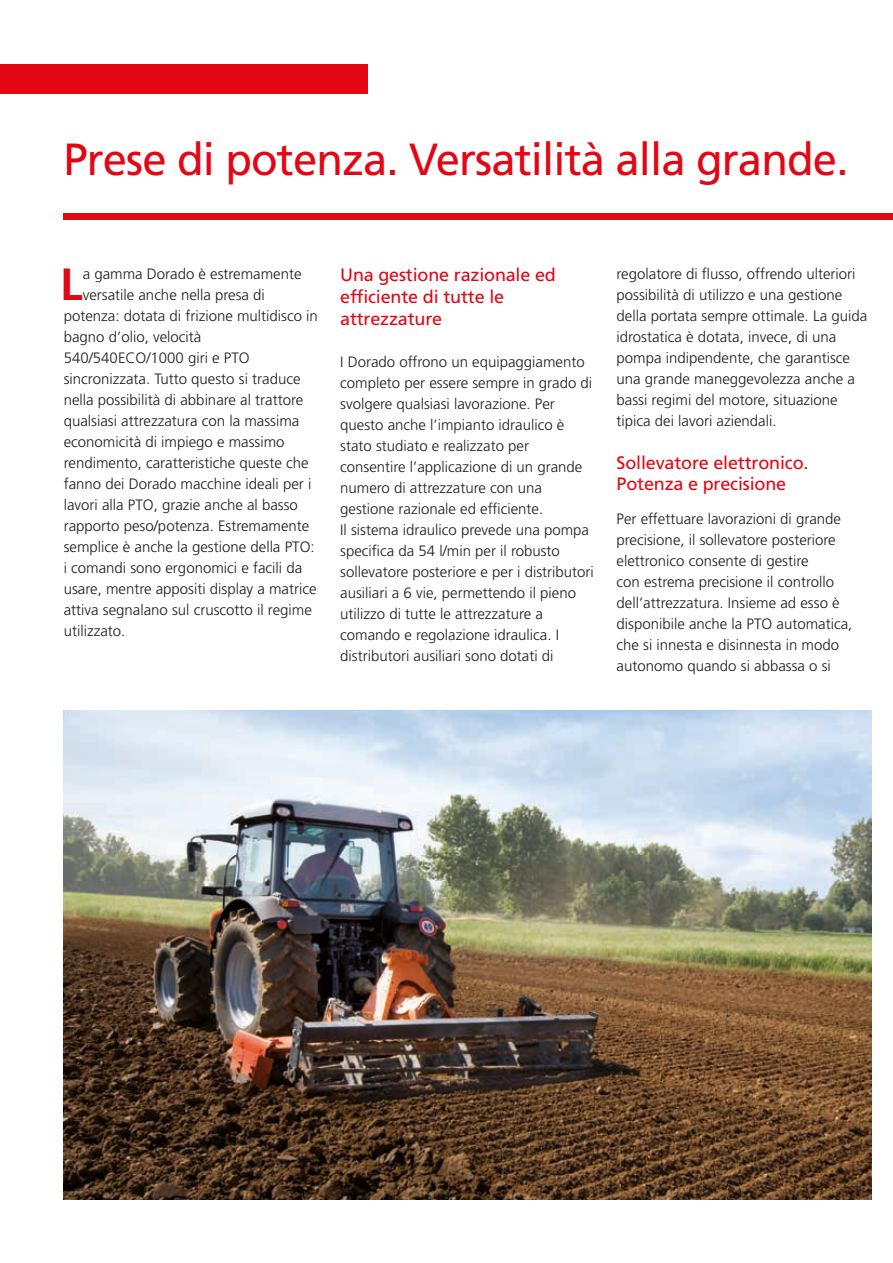
<style>
.page{position:relative;width:893px;height:1263px;background:#fff}
.page>*{position:absolute;margin:0;border:0;box-sizing:border-box;transform-origin:0 0}
.t1{font:700 45.15px "Frutiger LT Std";color:#e30614}
.t2{font:45px "Frutiger LT Std";letter-spacing:-.02em;color:#e30614}
.t3{font:18px/21.6px "Frutiger LT Std";letter-spacing:-.01em;color:#e30614}
.t4{font:300 15px/21px "Frutiger LT Std";color:#1d1d1b}
</style>
<div class="page">
<div style="left:64px;top:213px;width:829px;height:7px;background:#e30614"></div>
<div style="left:0;top:64px;width:368px;height:30px;background:#e30614"></div>
<img style="left:64px;top:710px;width:808px;height:489px">
<h2 class="t2" style="left:63px;top:133px;width:787px">Prese di potenza. Versatilità alla grande.</h2>
<h1 class="t1" style="left:60px;top:258px;width:24px">L</h1>
<p class="t4" style="left:83px;top:264px;width:220px">a gamma Dorado è estremamente</p>
<p class="t4" style="left:83px;top:285px;width:184px">versatile anche nella presa di</p>
<p class="t4" style="left:64px;top:306px;width:256px">potenza: dotata di frizione multidisco in</p>
<p class="t4" style="left:64px;top:327px;width:139px">bagno d’olio, velocità</p>
<p class="t4" style="left:64px;top:348px;width:187px">540/540ECO/1000 giri e PTO</p>
<p class="t4" style="left:64px;top:369px;width:238px">sincronizzata. Tutto questo si traduce</p>
<p class="t4" style="left:64px;top:390px;width:241px">nella possibilità di abbinare al trattore</p>
<p class="t4" style="left:64px;top:411px;width:237px">qualsiasi attrezzatura con la massima</p>
<p class="t4" style="left:64px;top:432px;width:222px">economicità di impiego e massimo</p>
<p class="t4" style="left:64px;top:453px;width:246px">rendimento, caratteristiche queste che</p>
<p class="t4" style="left:64px;top:474px;width:249px">fanno dei Dorado macchine ideali per i</p>
<p class="t4" style="left:64px;top:495px;width:236px">lavori alla PTO, grazie anche al basso</p>
<p class="t4" style="left:64px;top:516px;width:247px">rapporto peso/potenza. Estremamente</p>
<p class="t4" style="left:64px;top:537px;width:252px">semplice è anche la gestione della PTO:</p>
<p class="t4" style="left:64px;top:558px;width:240px">i comandi sono ergonomici e facili da</p>
<p class="t4" style="left:64px;top:579px;width:254px">usare, mentre appositi display a matrice</p>
<p class="t4" style="left:64px;top:600px;width:250px">attiva segnalano sul cruscotto il regime</p>
<p class="t4" style="left:64px;top:621px;width:63px">utilizzato.</p>
<p class="t3" style="left:340px;top:264px;width:217px">Una gestione razionale ed efficiente di tutte le attrezzature</p>
<p class="t4" style="left:340px;top:351px;width:255px">I Dorado offrono un equipaggiamento completo per essere sempre in grado di svolgere qualsiasi lavorazione. Per questo anche l’impianto idraulico è stato studiato e realizzato per consentire l’applicazione di un grande numero di attrezzature con una gestione razionale ed efficiente.<br>Il sistema idraulico prevede una pompa specifica da 54 l/min per il robusto sollevatore posteriore e per i distributori ausiliari a 6 vie, permettendo il pieno utilizzo di tutte le attrezzature a comando e regolazione idraulica. I distributori ausiliari sono dotati di</p>
<p class="t4" style="left:617px;top:264px;width:252px">regolatore di flusso, offrendo ulteriori possibilità di utilizzo e una gestione della portata sempre ottimale. La guida idrostatica è dotata, invece, di una pompa indipendente, che garantisce una grande maneggevolezza anche a bassi regimi del motore, situazione tipica dei lavori aziendali.</p>
<p class="t3" style="left:617px;top:452px;width:193px">Sollevatore elettronico.<br>Potenza e precisione</p>
<p class="t4" style="left:617px;top:509px;width:237px">Per effettuare lavorazioni di grande precisione, il sollevatore posteriore elettronico consente di gestire<br>con estrema precisione il controllo dell’attrezzatura. Insieme ad esso è disponibile anche la PTO automatica, che si innesta e disinnesta in modo autonomo quando si abbassa o si</p>
</div>
